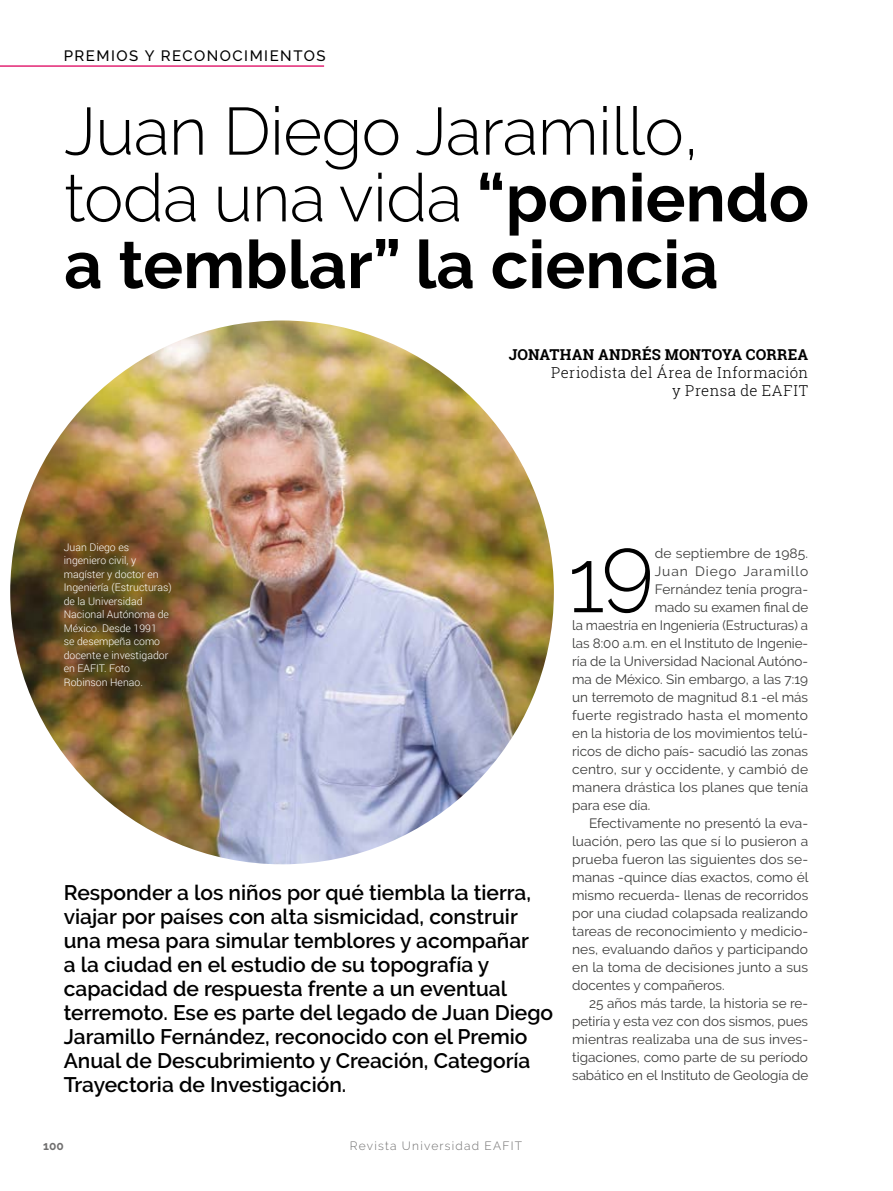
<style>
.page{position:relative;width:893px;height:1191px;background:#fff}
.page>*{position:absolute;margin:0;border:0;box-sizing:border-box;transform-origin:0 0}
.t1{font:300 89.55px "Raleway";color:#000}
.t2{font:300 66.75px/66.8px "Raleway";letter-spacing:-.01em;color:#000}
.t3{font:600 21px/24px "Raleway";color:#000}
.t4{font:300 15px/18px "Roboto Slab";letter-spacing:.025em;color:#000;text-align:right}
.t5{font:700 15px "Roboto Slab";letter-spacing:.01em;color:#000}
.t6{font:500 15px "Raleway";letter-spacing:.1em;color:#000}
.t7{font:13.5px "Raleway";color:#3c3c3b}
.t8{font:13.5px "Raleway";letter-spacing:.02em;color:#3c3c3b}
.t9{font:13.5px "Raleway";letter-spacing:.065em;color:#3c3c3b}
.t10{font:300 12px "Raleway";letter-spacing:.1em;color:#706f6f}
.t11{font:700 12px "Raleway";color:#706f6f}
.t12{font:300 10.5px/13.5px "Roboto";color:#fff}
.s1{font-weight:700}
</style>
<div class="page">
<img style="left:10px;top:320px;width:544px;height:544px;border-radius:272px">
<hr style="left:0;top:65px;width:324px;height:2px;background:#e22573">
<p class="t6" style="left:64px;top:47px;width:263px">PREMIOS Y RECONOCIMIENTOS</p>
<h2 class="t2" style="left:64px;top:97px;width:747px">Juan Diego Jaramillo, toda una vida <span class="s1">“poniendo a temblar” la ciencia</span></h2>
<p class="t5" style="left:509px;top:344px;width:301px">JONATHAN ANDRÉS MONTOYA CORREA</p>
<p class="t4" style="left:551px;top:363px;width:258px">Periodista del Área de Información y Prensa de EAFIT</p>
<p class="t12" style="left:64px;top:540px;width:109px">Juan Diego es ingeniero civil, y magíster y doctor en<br>Ingeniería (Estructuras) de la Universidad<br>Nacional Autónoma de<br>México. Desde 1991<br>se desempeña como docente e investigador en EAFIT. Foto<br>Robinson Henao.</p>
<p class="t3" style="left:64px;top:881px;width:491px">Responder a los niños por qué tiembla la tierra, viajar por países con alta sismicidad, construir una mesa para simular temblores y acompañar<br>a la ciudad en el estudio de su topografía y capacidad de respuesta frente a un eventual terremoto. Ese es parte del legado de Juan Diego Jaramillo Fernández, reconocido con el Premio Anual de Descubrimiento y Creación, Categoría Trayectoria de Investigación.</p>
<p class="t11" style="left:43px;top:1139px;width:22px">100</p>
<p class="t10" style="left:350px;top:1139px;width:174px">Revista Universidad EAFIT</p>
<h1 class="t1" style="left:568px;top:528px;width:88px">19</h1>
<p class="t7" style="left:655px;top:545px;width:155px">de septiembre de 1985.</p>
<p class="t9" style="left:655px;top:563px;width:155px">Juan Diego Jaramillo</p>
<p class="t7" style="left:655px;top:581px;width:155px">Fernández tenía progra-</p>
<p class="t7" style="left:655px;top:599px;width:155px">mado su examen final de</p>
<p class="t7" style="left:572px;top:617px;width:238px">la maestría en Ingeniería (Estructuras) a</p>
<p class="t7" style="left:572px;top:635px;width:238px">las 8:00 a.m. en el Instituto de Ingenie-</p>
<p class="t7" style="left:572px;top:653px;width:238px">ría de la Universidad Nacional Autóno-</p>
<p class="t7" style="left:572px;top:671px;width:237px">ma de México. Sin embargo, a las 7:19</p>
<p class="t7" style="left:572px;top:689px;width:238px">un terremoto de magnitud 8.1 -el más</p>
<p class="t8" style="left:572px;top:707px;width:238px">fuerte registrado hasta el momento</p>
<p class="t7" style="left:572px;top:725px;width:238px">en la historia de los movimientos telú-</p>
<p class="t7" style="left:572px;top:743px;width:237px">ricos de dicho país- sacudió las zonas</p>
<p class="t7" style="left:572px;top:761px;width:237px">centro, sur y occidente, y cambió de</p>
<p class="t7" style="left:572px;top:779px;width:238px">manera drástica los planes que tenía</p>
<p class="t7" style="left:572px;top:797px;width:80px">para ese día.</p>
<p class="t7" style="left:589px;top:815px;width:221px">Efectivamente no presentó la eva-</p>
<p class="t7" style="left:572px;top:833px;width:238px">luación, pero las que sí lo pusieron a</p>
<p class="t7" style="left:572px;top:851px;width:238px">prueba fueron las siguientes dos se-</p>
<p class="t7" style="left:572px;top:869px;width:238px">manas -quince días exactos, como él</p>
<p class="t7" style="left:572px;top:887px;width:238px">mismo recuerda- llenas de recorridos</p>
<p class="t7" style="left:572px;top:905px;width:237px">por una ciudad colapsada realizando</p>
<p class="t7" style="left:572px;top:923px;width:238px">tareas de reconocimiento y medicio-</p>
<p class="t7" style="left:572px;top:941px;width:237px">nes, evaluando daños y participando</p>
<p class="t7" style="left:572px;top:959px;width:238px">en la toma de decisiones junto a sus</p>
<p class="t7" style="left:572px;top:977px;width:154px">docentes y compañeros.</p>
<p class="t7" style="left:589px;top:995px;width:221px">25 años más tarde, la historia se re-</p>
<p class="t7" style="left:572px;top:1013px;width:237px">petiría y esta vez con dos sismos, pues</p>
<p class="t7" style="left:572px;top:1031px;width:238px">mientras realizaba una de sus inves-</p>
<p class="t7" style="left:572px;top:1049px;width:237px">tigaciones, como parte de su período</p>
<p class="t7" style="left:572px;top:1067px;width:238px">sabático en el Instituto de Geología de</p>
</div>
